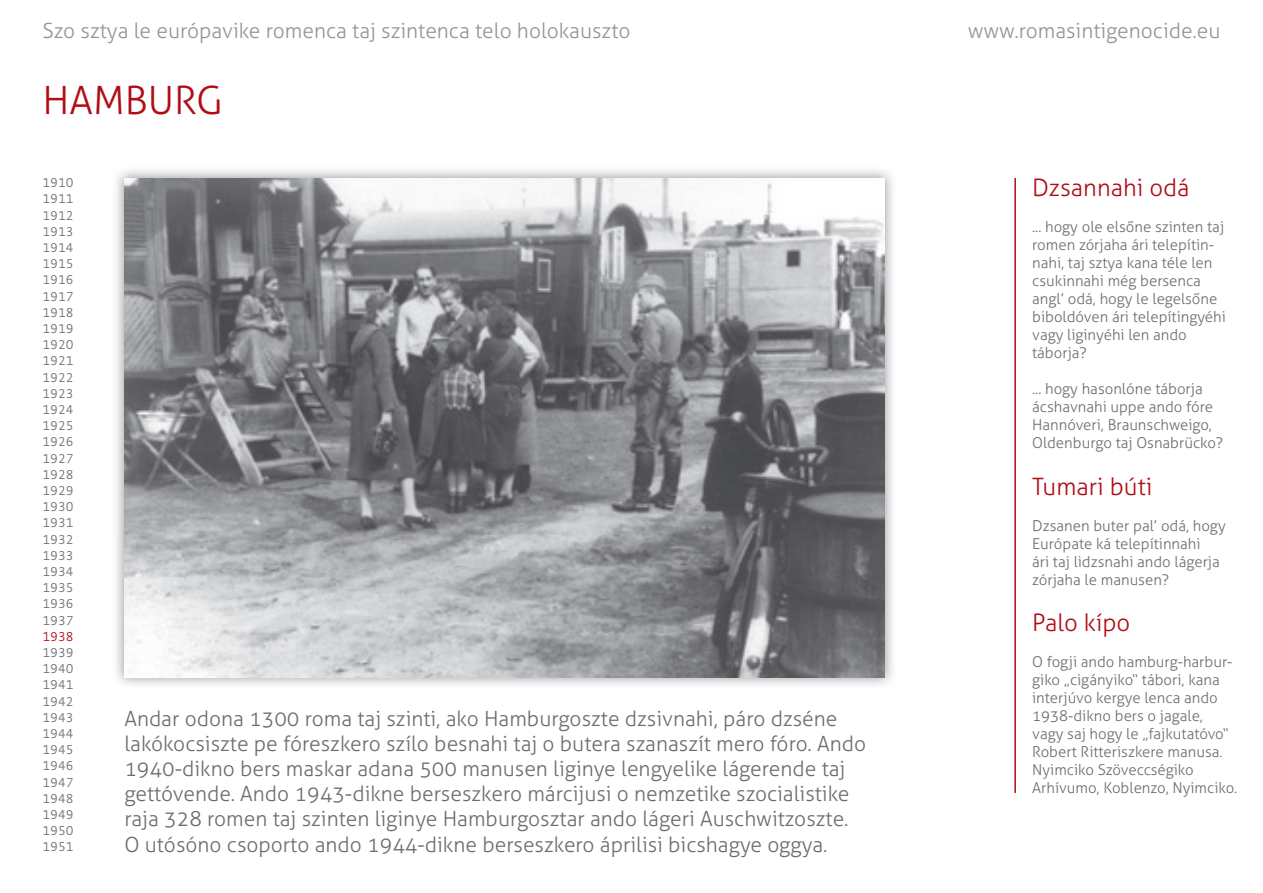
<style>
.page{position:relative;width:1263px;height:893px;background:#fff}
.page>*{position:absolute;margin:0;border:0;box-sizing:border-box;transform-origin:0 0}
.t1{font:300 39px "Aller";color:#b00d15}
.t2{font:300 24px "Aller";color:#b00d15}
.t3{font:300 21px/25.2px "Aller";color:#6c6d70}
.t4{font:300 21px "Aller";color:#939598}
.t5{font:300 15px/18px "Aller";color:#6c6d70}
.t6{font:300 13.5px/16.2px "Strada TF";color:#6c6d70;text-align:justify}
.t7{font:300 13.5px "Strada TF";color:#b00d15}
</style>
<div class="page">
<img style="left:116px;top:170px;width:777px;height:515px">
<img style="left:124px;top:178px;width:760px;height:499px">
<hr style="left:1014px;top:178px;width:2px;height:615px;background:#b00d15">
<h3 class="t4" style="left:43px;top:18px;width:589px">Szo sztya le európavike romenca taj szintenca telo holokauszto</h3>
<h3 class="t4" style="left:968px;top:18px;width:254px">www.romasintigenocide.eu</h3>
<h1 class="t1" style="left:43px;top:76px;width:182px">HAMBURG</h1>
<p class="t6" style="left:43px;top:175px;width:33px">1910<br>1911<br>1912<br>1913<br>1914<br>1915<br>1916<br>1917<br>1918<br>1919<br>1920<br>1921<br>1922<br>1923<br>1924<br>1925<br>1926<br>1927<br>1928<br>1929<br>1930<br>1931<br>1932<br>1933<br>1934<br>1935<br>1936<br>1937</p>
<p class="t7" style="left:43px;top:629px;width:33px">1938</p>
<p class="t6" style="left:43px;top:644px;width:33px">1939<br>1940<br>1941<br>1942<br>1943<br>1944<br>1945<br>1946<br>1947<br>1948<br>1949<br>1950<br>1951</p>
<p class="t3" style="left:124px;top:706px;width:743px">Andar odona 1300 roma taj szinti, ako Hamburgoszte dzsivnahi, páro dzséne lakókocsiszte pe fóreszkero szílo besnahi taj o butera szanaszít mero fóro. Ando 1940-dikno bers maskar adana 500 manusen liginye lengyelike lágerende taj gettóvende. Ando 1943-dikne berseszkero márcijusi o nemzetike szocialistike raja 328 romen taj szinten liginye Hamburgosztar ando lágeri Auschwitzoszte.<br>O utósóno csoporto ando 1944-dikne berseszkero áprilisi bicshagye oggya.</p>
<h2 class="t2" style="left:1032px;top:173px;width:159px">Dzsannahi odá</h2>
<p class="t5" style="left:1032px;top:217px;width:195px">... hogy ole elsőne szinten taj romen zórjaha ári telepítin&shy;nahi, taj sztya kana téle len csukinnahi még bersenca angl’ odá, hogy le legelsőne biboldóven ári telepítingyéhi vagy liginyéhi len ando táborja?</p>
<p class="t5" style="left:1032px;top:379px;width:192px">... hogy hasonlóne táborja ácshavnahi uppe ando fóre<br>Hannóveri, Braunschweigo,<br>Oldenburgo taj Osnabrücko?</p>
<h2 class="t2" style="left:1032px;top:472px;width:122px">Tumari búti</h2>
<p class="t5" style="left:1032px;top:516px;width:195px">Dzsanen buter pal’ odá, hogy<br>Európate ká telepítinnahi<br>ári taj lidzsnahi ando lágerja zórjaha le manusen?</p>
<h2 class="t2" style="left:1032px;top:608px;width:100px">Palo kípo</h2>
<p class="t5" style="left:1032px;top:653px;width:207px">O fogji ando hamburg-harbur&shy;giko „cigányiko“ tábori, kana interjúvo kergye lenca ando<br>1938-dikno bers o jagale, vagy saj hogy le „fajkutatóvo“<br>Robert Ritteriszkere manusa.<br>Nyimciko Szöveccségiko<br>Arhívumo, Koblenzo, Nyimciko.</p>
</div>
